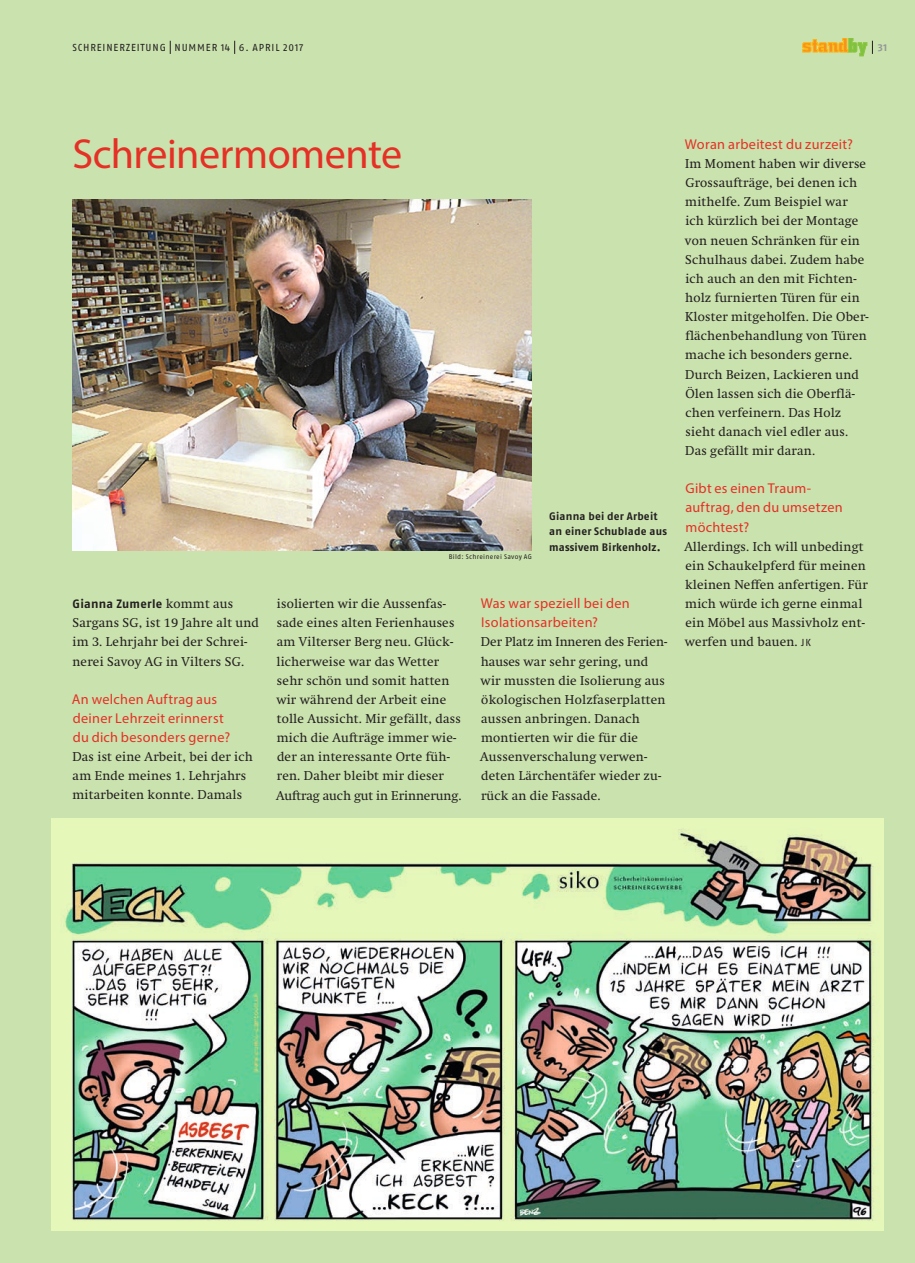
<style>
.page{position:relative;width:915px;height:1263px;background:#fff}
.page>*{position:absolute;margin:0;border:0;box-sizing:border-box;transform-origin:0 0}
.t1{font:42px "Myriad Pro";letter-spacing:-.01em;color:#e53025}
.t2{font:14.25px/19.2px "Myriad Pro";letter-spacing:.02em;color:#e53025}
.t3{font:12.75px/19.2px "Swift";letter-spacing:.02em;color:#231f20}
.t4{font:700 12.15px "Fago OT";letter-spacing:.02em;color:#231f20}
.t5{font:700 10.8px/15.3px "Fago OT";letter-spacing:.02em;color:#231f20}
.t6{font:10.2px "Fago OT";letter-spacing:.085em;color:#231f20}
.t7{font:700 10.2px "Fago OT";color:#939598}
.t8{font:6.75px "Fago OT";letter-spacing:.04em;color:#231f20}
.s1{font-family:"Swift";font-weight:400;font-size:12.75px}
.s2{font-family:"Fago OT";font-size:10.2px}
</style>
<div class="page">
<div style="left:0;top:0;width:914px;height:1263px;background:#cae2ae"></div>
<svg style="left:170px;top:41px;width:1px;height:13px"></svg>
<svg style="left:234px;top:41px;width:1px;height:13px"></svg>
<svg style="left:802px;top:38px;width:70px;height:18px"></svg>
<img style="left:51px;top:819px;width:831px;height:412px">
<img style="left:72px;top:199px;width:459px;height:352px">
<p class="t6" style="left:72px;top:41px;width:232px">SCHREINERZEITUNG NUMMER 14 6. APRIL 2017</p>
<p class="t7" style="left:877px;top:41px;width:11px">31</p>
<h1 class="t1" style="left:72px;top:128px;width:331px">Schreinermomente</h1>
<p class="t8" style="left:448px;top:552px;width:85px">Bild: Schreinerei Savoy AG</p>
<p class="t5" style="left:549px;top:509px;width:119px">Gianna bei der Arbeit an einer Schublade aus massivem Birkenholz.</p>
<p class="t4" style="left:73px;top:596px;width:162px">Gianna Zumerle <span class="s1">kommt aus</span></p>
<p class="t3" style="left:72px;top:613px;width:188px">Sargans SG, ist 19 Jahre alt und im 3. Lehrjahr bei der Schrei&shy;nerei Savoy AG in Vilters SG.</p>
<p class="t2" style="left:72px;top:689px;width:160px">An welchen Auftrag aus deiner Lehrzeit erinnerst du dich besonders gerne?</p>
<p class="t3" style="left:72px;top:747px;width:182px">Das ist eine Arbeit, bei der ich am Ende meines 1. Lehrjahrs mitarbeiten konnte. Damals</p>
<p class="t3" style="left:276px;top:594px;width:187px">isolierten wir die Aussenfas&shy;sade eines alten Ferienhauses am Vilterser Berg neu. Glück&shy;licherweise war das Wetter sehr schön und somit hatten wir während der Arbeit eine tolle Aussicht. Mir gefällt, dass mich die Aufträge immer wie&shy;der an interessante Orte füh&shy;ren. Daher bleibt mir dieser<br>Auftrag auch gut in Erinnerung.</p>
<p class="t2" style="left:480px;top:593px;width:151px">Was war speziell bei den<br>Isolationsarbeiten?</p>
<p class="t3" style="left:480px;top:632px;width:188px">Der Platz im Inneren des Ferien&shy;hauses war sehr gering, und wir mussten die Isolierung aus ökologischen Holzfaserplatten aussen anbringen. Danach montierten wir die für die<br>Aussenverschalung verwen&shy;deten Lärchentäfer wieder zu&shy;rück an die Fassade.</p>
<p class="t2" style="left:684px;top:134px;width:169px">Woran arbeitest du zurzeit?</p>
<p class="t3" style="left:684px;top:154px;width:185px">Im Moment haben wir diverse<br>Grossaufträge, bei denen ich mithelfe. Zum Beispiel war ich kürzlich bei der Montage von neuen Schränken für ein<br>Schulhaus dabei. Zudem habe ich auch an den mit Fichten&shy;holz furnierten Türen für ein<br>Kloster mitgeholfen. Die Ober&shy;flächenbehandlung von Türen mache ich besonders gerne.<br>Durch Beizen, Lackieren und<br>Ölen lassen sich die Oberflä&shy;chen verfeinern. Das Holz sieht danach viel edler aus.<br>Das gefällt mir daran.</p>
<p class="t2" style="left:685px;top:479px;width:159px">Gibt es einen Traum&shy;auftrag, den du umsetzen möchtest?</p>
<p class="t3" style="left:684px;top:537px;width:185px">Allerdings. Ich will unbedingt ein Schaukelpferd für meinen kleinen Neffen anfertigen. Für mich würde ich gerne einmal ein Möbel aus Massivholz ent&shy;werfen und bauen. <span class="s2">JK</span></p>
</div>
